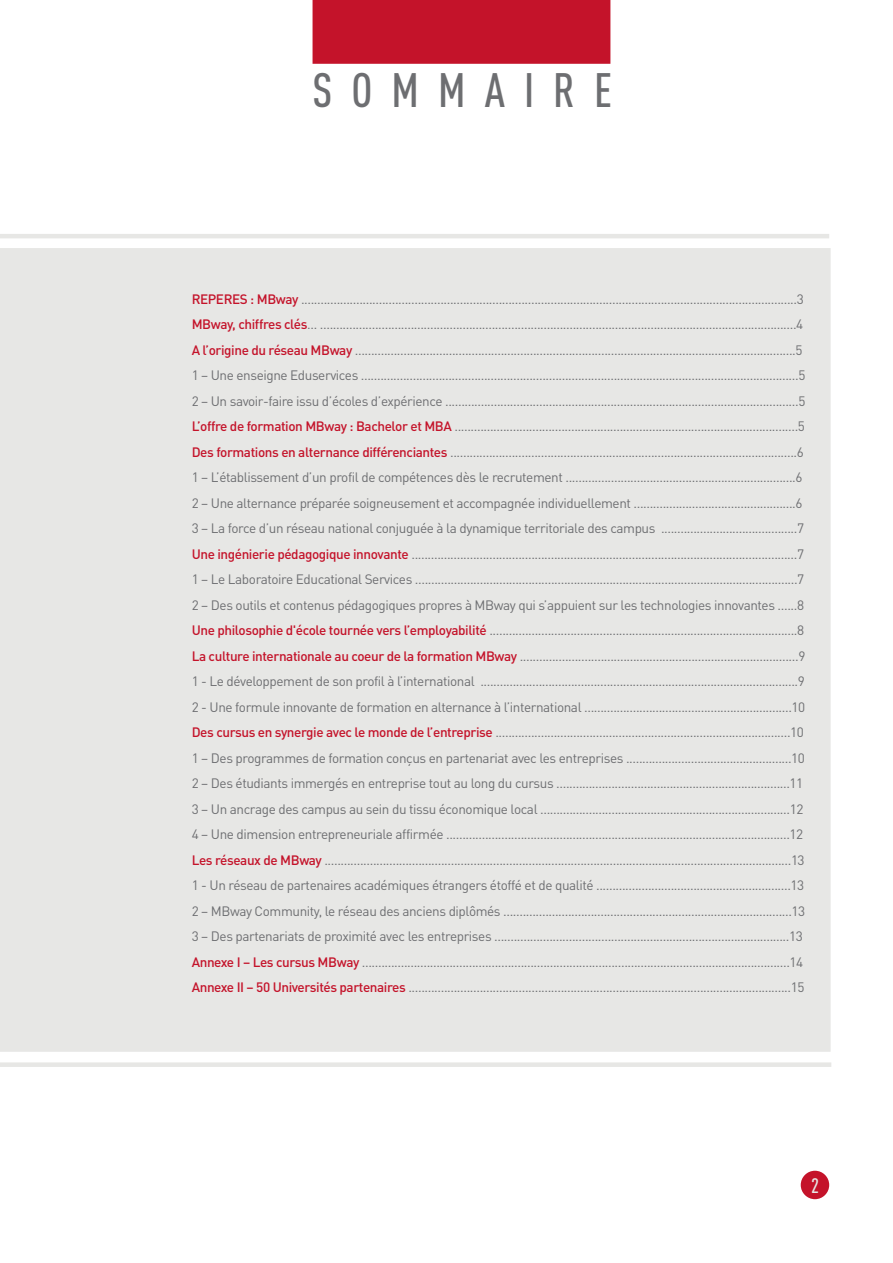
<style>
.page{position:relative;width:893px;height:1263px;background:#fff}
.page>*{position:absolute;margin:0;border:0;box-sizing:border-box;transform-origin:0 0}
.t1{font:500 condensed 47.55px "DINOT";letter-spacing:.4em;color:#6d6e71}
.t2{font:500 condensed 20.7px "DINOT";color:#e7e7e5}
.t3{font:13.5px/25.5px "DINOT";letter-spacing:-.03em;color:#6d6e71}
.s1{font-weight:500;color:#c4132a}
</style>
<div class="page">
<div style="left:801px;top:1171px;width:28px;height:28px;background:#c4132a;border-radius:50%"></div>
<div style="left:313px;top:0;width:297px;height:64px;background:#c4132a"></div>
<div style="left:0;top:248px;width:831px;height:804px;background:#e7e7e5"></div>
<hr style="left:0;top:234px;width:829px;height:4px;background:#e7e7e5">
<div style="left:0;top:1062px;width:831px;height:5px;background:#e7e7e5"></div>
<h1 class="t1" style="left:312px;top:62px;width:301px">SOMM AIRE</h1>
<p class="t3" style="left:192px;top:286px;width:615px"><span class="s1">REPERES : MBway</span> .........................................................................................................................................................3<br><span class="s1">MBway, chiffres clés</span>… ...................................................................................................................................................4<br><span class="s1">A l’origine du réseau MBway</span> ........................................................................................................................................5<br>1 – Une enseigne Eduservices .......................................................................................................................................5<br>2 – Un savoir-faire issu d’écoles d’expérience .............................................................................................................5<br><span class="s1">L’offre de formation MBway : Bachelor et MBA</span> ..........................................................................................................5<br><span class="s1">Des formations en alternance différenciantes</span> ...........................................................................................................6<br>1 – L’établissement d’un profil de compétences dès le recrutement .......................................................................6<br>2 – Une alternance préparée soigneusement et accompagnée individuellement ..................................................6<br>3 – La force d’un réseau national conjuguée à la dynamique territoriale des campus ..........................................7<br><span class="s1">Une ingénierie pédagogique innovante</span> .......................................................................................................................7<br>1 – Le Laboratoire Educational Services ......................................................................................................................7<br>2 – Des outils et contenus pédagogiques propres à MBway qui s’appuient sur les technologies innovantes ......8<br><span class="s1">Une philosophie d'école tournée vers l’employabilité</span> ...............................................................................................8<br><span class="s1">La culture internationale au coeur de la formation MBway</span> ......................................................................................9<br>1 - Le développement de son profil à l’international ..................................................................................................9<br>2 - Une formule innovante de formation en alternance à l’international ................................................................10<br><span class="s1">Des cursus en synergie avec le monde de l’entreprise</span> ...........................................................................................10<br>1 – Des programmes de formation conçus en partenariat avec les entreprises ...................................................10<br>2 – Des étudiants immergés en entreprise tout au long du cursus ........................................................................11<br>3 – Un ancrage des campus au sein du tissu économique local .............................................................................12<br>4 – Une dimension entrepreneuriale affirmée ..........................................................................................................12<br><span class="s1">Les réseaux de MBway</span> ................................................................................................................................................13<br>1 - Un réseau de partenaires académiques étrangers étoffé et de qualité ............................................................13<br>2 – MBway Community, le réseau des anciens diplômés .........................................................................................13<br>3 – Des partenariats de proximité avec les entreprises ...........................................................................................13<br><span class="s1">Annexe I – Les cursus MBway</span> ....................................................................................................................................14<br><span class="s1">Annexe II – 50 Universités partenaires</span> ......................................................................................................................15</p>
<h2 class="t2" style="left:811px;top:1173px;width:9px">2</h2>
</div>
